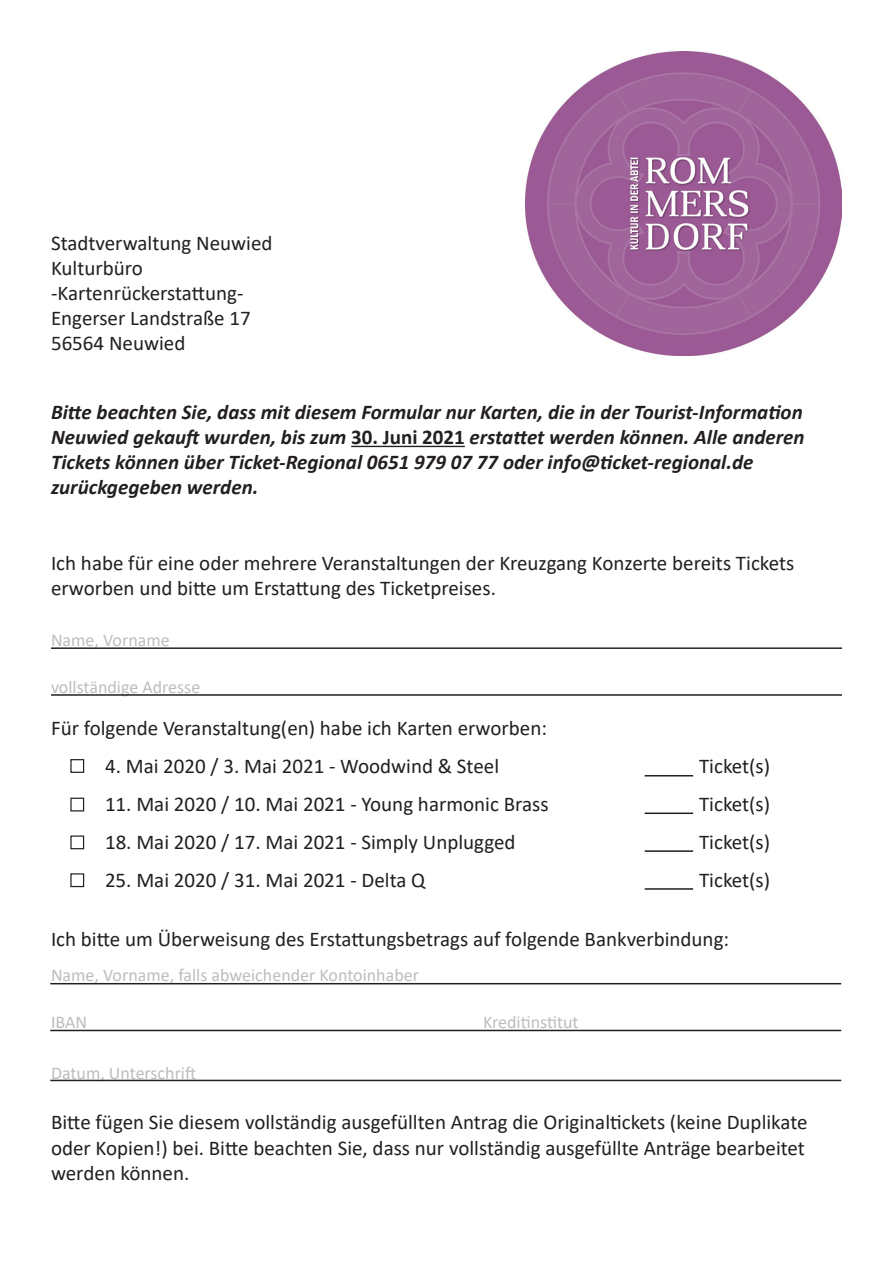
<style>
.page{position:relative;width:893px;height:1263px;background:#fff}
.page>*{position:absolute;margin:0;border:0;box-sizing:border-box;transform-origin:0 0}
.t1{font:21px/25.2px "Calibri";color:#231f20}
.t2{font:italic 700 21px/25.2px "Calibri";color:#231f20}
.t3{font:18px "Calibri";color:#bcbdc0}
.s1{font-style:normal}
</style>
<div class="page">
<hr style="left:351px;top:446px;width:114px;height:1px;background:#231f20">
<img style="left:525px;top:51px;width:317px;height:304px">
<hr style="left:51px;top:647px;width:791px;height:2px;background:#231f20">
<hr style="left:51px;top:694px;width:791px;height:2px;background:#231f20">
<hr style="left:50px;top:983px;width:791px;height:1px;background:#231f20">
<hr style="left:50px;top:1030px;width:791px;height:1px;background:#231f20">
<hr style="left:50px;top:1080px;width:791px;height:1px;background:#231f20">
<div style="left:70px;top:759px;width:14px;height:14px;border:1px solid #231f20"></div>
<div style="left:70px;top:798px;width:14px;height:13px;border:1px solid #231f20"></div>
<div style="left:70px;top:835px;width:14px;height:14px;border:1px solid #231f20"></div>
<div style="left:70px;top:873px;width:14px;height:14px;border:1px solid #231f20"></div>
<hr style="left:645px;top:775px;width:48px;height:1px;background:#231f20">
<hr style="left:645px;top:812px;width:48px;height:2px;background:#231f20">
<hr style="left:645px;top:850px;width:48px;height:2px;background:#231f20">
<hr style="left:645px;top:888px;width:48px;height:2px;background:#231f20">
<p class="t1" style="left:51px;top:230px;width:223px">Stadtverwaltung Neuwied<br>Kulturbüro -Kartenrückerstattung-<br>Engerser Landstraße 17<br>56564 Neuwied</p>
<p class="t2" style="left:51px;top:399px;width:755px">Bitte beachten Sie, dass mit diesem Formular nur Karten, die in der Tourist-Information Neuwied gekauft wurden, bis zum <span class="s1">30. Juni 2021</span> erstattet werden können. Alle anderen Tickets können über Ticket-Regional 0651 979 07 77 oder info@ticket-regional.de zurückgegeben werden.</p>
<p class="t1" style="left:51px;top:550px;width:745px">Ich habe für eine oder mehrere Veranstaltungen der Kreuzgang Konzerte bereits Tickets erworben und bitte um Erstattung des Ticketpreises.</p>
<p class="t3" style="left:51px;top:627px;width:120px">Name, Vorname</p>
<p class="t3" style="left:51px;top:674px;width:151px">vollständige Adresse</p>
<p class="t1" style="left:51px;top:715px;width:497px">Für folgende Veranstaltung(en) habe ich Karten erworben:</p>
<p class="t1" style="left:105px;top:753px;width:396px">4. Mai 2020 / 3. Mai 2021 - Woodwind &amp; Steel</p>
<p class="t1" style="left:699px;top:753px;width:73px">Ticket(s)</p>
<p class="t1" style="left:105px;top:791px;width:445px">11. Mai 2020 / 10. Mai 2021 - Young harmonic Brass</p>
<p class="t1" style="left:699px;top:791px;width:73px">Ticket(s)</p>
<p class="t1" style="left:105px;top:829px;width:412px">18. Mai 2020 / 17. Mai 2021 - Simply Unplugged</p>
<p class="t1" style="left:699px;top:829px;width:73px">Ticket(s)</p>
<p class="t1" style="left:105px;top:867px;width:322px">25. Mai 2020 / 31. Mai 2021 - Delta Q</p>
<p class="t1" style="left:699px;top:867px;width:73px">Ticket(s)</p>
<p class="t1" style="left:51px;top:926px;width:680px">Ich bitte um Überweisung des Erstattungsbetrags auf folgende Bankverbindung:</p>
<p class="t3" style="left:51px;top:962px;width:369px">Name, Vorname, falls abweichender Kontoinhaber</p>
<p class="t3" style="left:51px;top:1009px;width:38px">IBAN</p>
<p class="t3" style="left:483px;top:1009px;width:97px">Kreditinstitut</p>
<p class="t3" style="left:51px;top:1060px;width:147px">Datum, Unterschrift</p>
<p class="t1" style="left:51px;top:1109px;width:758px">Bitte fügen Sie diesem vollständig ausgefüllten Antrag die Originaltickets (keine Duplikate oder Kopien!) bei. Bitte beachten Sie, dass nur vollständig ausgefüllte Anträge bearbeitet werden können.</p>
</div>
